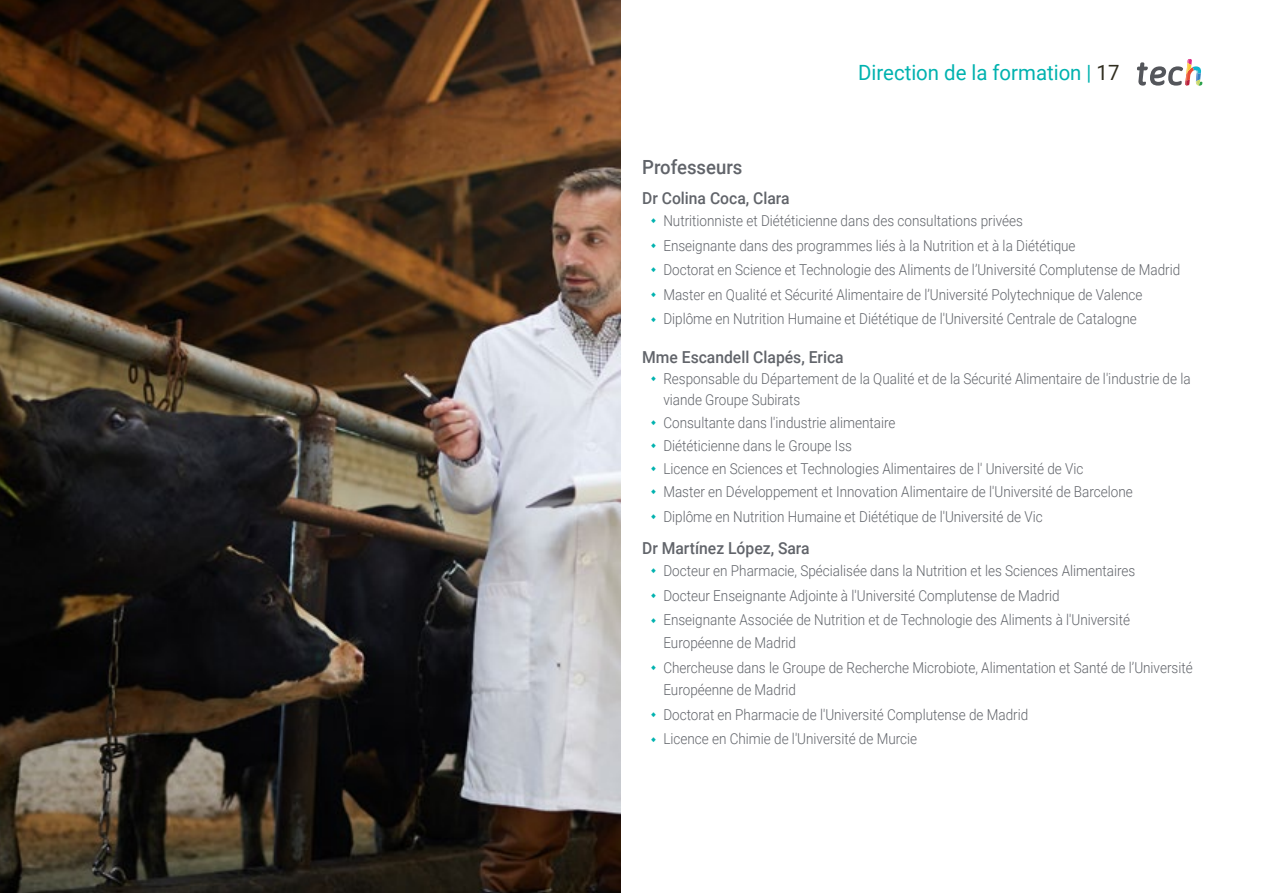
<style>
.page{position:relative;width:1263px;height:893px;background:#fff}
.page>*{position:absolute;margin:0;border:0;box-sizing:border-box;transform-origin:0 0}
.t1{font:21px "Roboto";color:#00b2af}
.t2{font:500 19.5px "Roboto";color:#61646a;scale:.95 1}
.t3{font:500 16.5px "Roboto";color:#61646a;scale:.95 1}
.t4{font:300 15px/24.6px "Roboto";color:#61646a;scale:.9 1}
.s1{color:#312e20}
</style>
<div class="page">
<img style="left:0;top:0;width:621px;height:893px">
<svg style="left:1137px;top:59px;width:65px;height:27px"></svg>
<h1 class="t1" style="left:858px;top:57px;width:263px">Direction de la formation | <span class="s1">17</span></h1>
<h2 class="t2" style="left:642px;top:154px;width:107px">Professeurs</h2>
<p class="t3" style="left:642px;top:186px;width:157px">Dr Colina Coca, Clara</p>
<p class="t4" style="left:663px;top:208px;width:576px">Nutritionniste et Diététicienne dans des consultations privées<br>Enseignante dans des programmes liés à la Nutrition et à la Diététique<br>Doctorat en Science et Technologie des Aliments de l’Université Complutense de Madrid Master en Qualité et Sécurité Alimentaire de l’Université Polytechnique de Valence Diplôme en Nutrition Humaine et Diététique de l'Université Centrale de Catalogne</p>
<p class="t3" style="left:642px;top:345px;width:214px">Mme Escandell Clapés, Erica</p>
<p class="t4" style="left:663px;top:367px;width:587px;line-height:21px">Responsable du Département de la Qualité et de la Sécurité Alimentaire de l'industrie de la viande Groupe Subirats</p>
<p class="t4" style="left:663px;top:410px;width:523px;line-height:23.1px">Consultante dans l'industrie alimentaire<br>Diététicienne dans le Groupe Iss<br>Licence en Sciences et Technologies Alimentaires de l' Université de Vic<br>Master en Développement et Innovation Alimentaire de l'Université de Barcelone</p>
<p class="t4" style="left:663px;top:503px;width:423px">Diplôme en Nutrition Humaine et Diététique de l'Université de Vic</p>
<p class="t3" style="left:642px;top:536px;width:178px">Dr Martínez López, Sara</p>
<p class="t4" style="left:663px;top:558px;width:526px">Docteur en Pharmacie, Spécialisée dans la Nutrition et les Sciences Alimentaires<br>Docteur Enseignante Adjointe à l'Université Complutense de Madrid<br>Enseignante Associée de Nutrition et de Technologie des Aliments à l'Université</p>
<p class="t4" style="left:663px;top:630px;width:590px">Européenne de Madrid<br>Chercheuse dans le Groupe de Recherche Microbiote, Alimentation et Santé de l’Université</p>
<p class="t4" style="left:663px;top:677px;width:407px">Européenne de Madrid<br>Doctorat en Pharmacie de l'Université Complutense de Madrid<br>Licence en Chimie de l'Université de Murcie</p>
</div>
